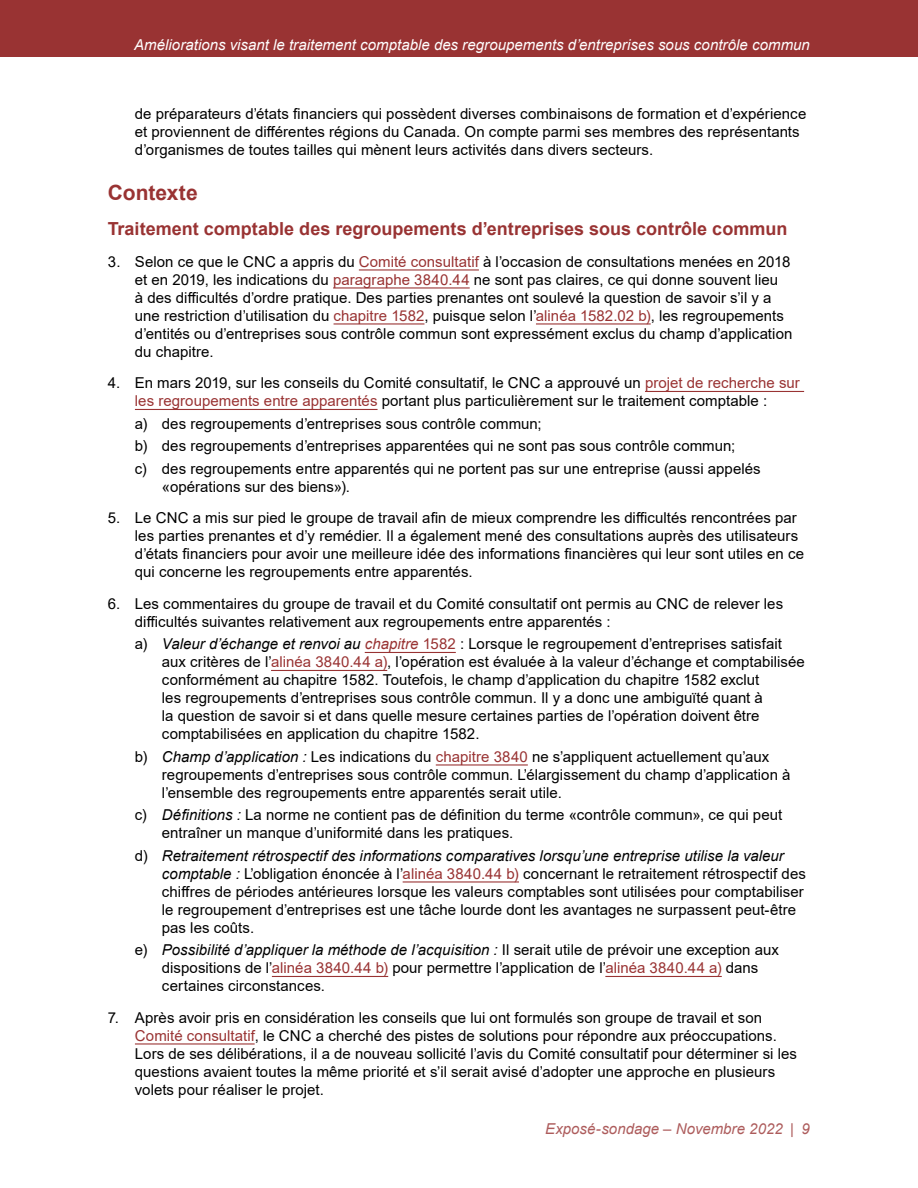
<style>
.page{position:relative;width:918px;height:1188px;background:#fff}
.page>*{position:absolute;margin:0;border:0;box-sizing:border-box;transform-origin:0 0}
.t1{font:700 21px "Arial";color:#933}
.t2{font:700 18px "Arial";color:#933}
.t3{font:15px/18px "Arial";letter-spacing:.005em;color:#000}
.t4{font:italic 15px "Arial";color:#fff}
.t5{font:italic 15px "Arial";color:#ad5c5c}
.s1{color:#933}
.s2{font-style:italic}
.s3{font-style:italic;color:#933}
</style>
<div class="page">
<div style="left:0;top:0;width:918px;height:57px;background:#933"></div>
<hr style="left:359px;top:269px;width:120px;height:2px;background:#933">
<hr style="left:333px;top:287px;width:137px;height:2px;background:#933">
<hr style="left:334px;top:323px;width:90px;height:2px;background:#933">
<hr style="left:536px;top:323px;width:115px;height:2px;background:#933">
<hr style="left:645px;top:391px;width:159px;height:1px;background:#933">
<hr style="left:135px;top:409px;width:243px;height:1px;background:#933">
<hr style="left:365px;top:652px;width:91px;height:1px;background:#933">
<hr style="left:271px;top:670px;width:116px;height:1px;background:#933">
<hr style="left:436px;top:764px;width:92px;height:2px;background:#933">
<hr style="left:403px;top:881px;width:116px;height:2px;background:#933">
<hr style="left:272px;top:976px;width:116px;height:1px;background:#933">
<hr style="left:605px;top:976px;width:117px;height:1px;background:#933">
<hr style="left:135px;top:1043px;width:120px;height:2px;background:#933">
<p class="t4" style="left:134px;top:35px;width:677px">Améliorations visant le traitement comptable des regroupements d’entreprises sous contrôle commun</p>
<p class="t3" style="left:135px;top:105px;width:673px">de préparateurs d’états financiers qui possèdent diverses combinaisons de formation et d’expérience et proviennent de différentes régions du Canada. On compte parmi ses membres des représentants d’organismes de toutes tailles qui mènent leurs activités dans divers secteurs.</p>
<h3 class="t1" style="left:108px;top:178px;width:91px">Contexte</h3>
<h4 class="t2" style="left:108px;top:216px;width:681px">Traitement comptable des regroupements d’entreprises sous contrôle commun</h4>
<p class="t3" style="left:135px;top:253px;width:659px;text-indent:-27px">3. Selon ce que le CNC a appris du <span class="s1">Comité consultatif</span> à l’occasion de consultations menées en 2018 et en 2019, les indications du <span class="s1">paragraphe 3840.44</span> ne sont pas claires, ce qui donne souvent lieu<br>à des difficultés d’ordre pratique. Des parties prenantes ont soulevé la question de savoir s’il y a une restriction d’utilisation du <span class="s1">chapitre 1582</span>, puisque selon l’<span class="s1">alinéa 1582.02 b)</span>, les regroupements d’entités ou d’entreprises sous contrôle commun sont expressément exclus du champ d’application du chapitre.</p>
<p class="t3" style="left:108px;top:374px;width:694px;text-align:center">4. En mars 2019, sur les conseils du Comité consultatif, le CNC a approuvé un <span class="s1">projet de recherche sur les regroupements entre apparentés</span> portant plus particulièrement sur le traitement comptable :</p>
<p class="t3" style="left:135px;top:415px;width:408px">a) des regroupements d’entreprises sous contrôle commun;</p>
<p class="t3" style="left:135px;top:437px;width:602px">b) des regroupements d’entreprises apparentées qui ne sont pas sous contrôle commun;</p>
<p class="t3" style="left:162px;top:460px;width:600px;text-indent:-27px">c) des regroupements entre apparentés qui ne portent pas sur une entreprise (aussi appelés «opérations sur des biens»).</p>
<p class="t3" style="left:135px;top:509px;width:671px;text-indent:-27px">5. Le CNC a mis sur pied le groupe de travail afin de mieux comprendre les difficultés rencontrées par les parties prenantes et d’y remédier. Il a également mené des consultations auprès des utilisateurs d’états financiers pour avoir une meilleure idée des informations financières qui leur sont utiles en ce qui concerne les regroupements entre apparentés.</p>
<p class="t3" style="left:135px;top:595px;width:650px;text-indent:-27px">6. Les commentaires du groupe de travail et du Comité consultatif ont permis au CNC de relever les difficultés suivantes relativement aux regroupements entre apparentés :</p>
<p class="t3" style="left:162px;top:635px;width:644px;text-indent:-27px">a) <span class="s2">Valeur d’échange et renvoi au</span> <span class="s3">chapitre</span> <span class="s1">1582</span> : Lorsque le regroupement d’entreprises satisfait aux critères de l’<span class="s1">alinéa 3840.44 a)</span>, l’opération est évaluée à la valeur d’échange et comptabilisée conformément au chapitre 1582. Toutefois, le champ d’application du chapitre 1582 exclut<br>les regroupements d’entreprises sous contrôle commun. Il y a donc une ambiguïté quant à<br>la question de savoir si et dans quelle mesure certaines parties de l’opération doivent être comptabilisées en application du chapitre 1582.</p>
<p class="t3" style="left:162px;top:748px;width:630px;text-indent:-27px">b) <span class="s2">Champ d’application :</span> Les indications du <span class="s1">chapitre 3840</span> ne s’appliquent actuellement qu’aux regroupements d’entreprises sous contrôle commun. L’élargissement du champ d’application à l’ensemble des regroupements entre apparentés serait utile.</p>
<p class="t3" style="left:162px;top:806px;width:622px;text-indent:-27px">c) <span class="s2">Définitions :</span> La norme ne contient pas de définition du terme «contrôle commun», ce qui peut entraîner un manque d’uniformité dans les pratiques.</p>
<p class="t3" style="left:162px;top:847px;width:645px;text-indent:-27px">d) <span class="s2">Retraitement rétrospectif des informations comparatives lorsqu’une entreprise utilise la valeur comptable :</span> L’obligation énoncée à l’<span class="s1">alinéa 3840.44 b)</span> concernant le retraitement rétrospectif des chiffres de périodes antérieures lorsque les valeurs comptables sont utilisées pour comptabiliser le regroupement d’entreprises est une tâche lourde dont les avantages ne surpassent peut-être pas les coûts.</p>
<p class="t3" style="left:162px;top:941px;width:619px;text-indent:-27px">e) <span class="s2">Possibilité d’appliquer la méthode de l’acquisition :</span> Il serait utile de prévoir une exception aux dispositions de l’<span class="s1">alinéa 3840.44 b)</span> pour permettre l’application de l’<span class="s1">alinéa 3840.44 a)</span> dans certaines circonstances.</p>
<p class="t3" style="left:135px;top:1009px;width:664px;text-indent:-27px">7. Après avoir pris en considération les conseils que lui ont formulés son groupe de travail et son <span class="s1">Comité consultatif</span>, le CNC a cherché des pistes de solutions pour répondre aux préoccupations.<br>Lors de ses délibérations, il a de nouveau sollicité l’avis du Comité consultatif pour déterminer si les questions avaient toutes la même priorité et s’il serait avisé d’adopter une approche en plusieurs volets pour réaliser le projet.</p>
<p class="t5" style="left:545px;top:1119px;width:266px">Exposé-sondage – Novembre 2022 | 9</p>
</div>
